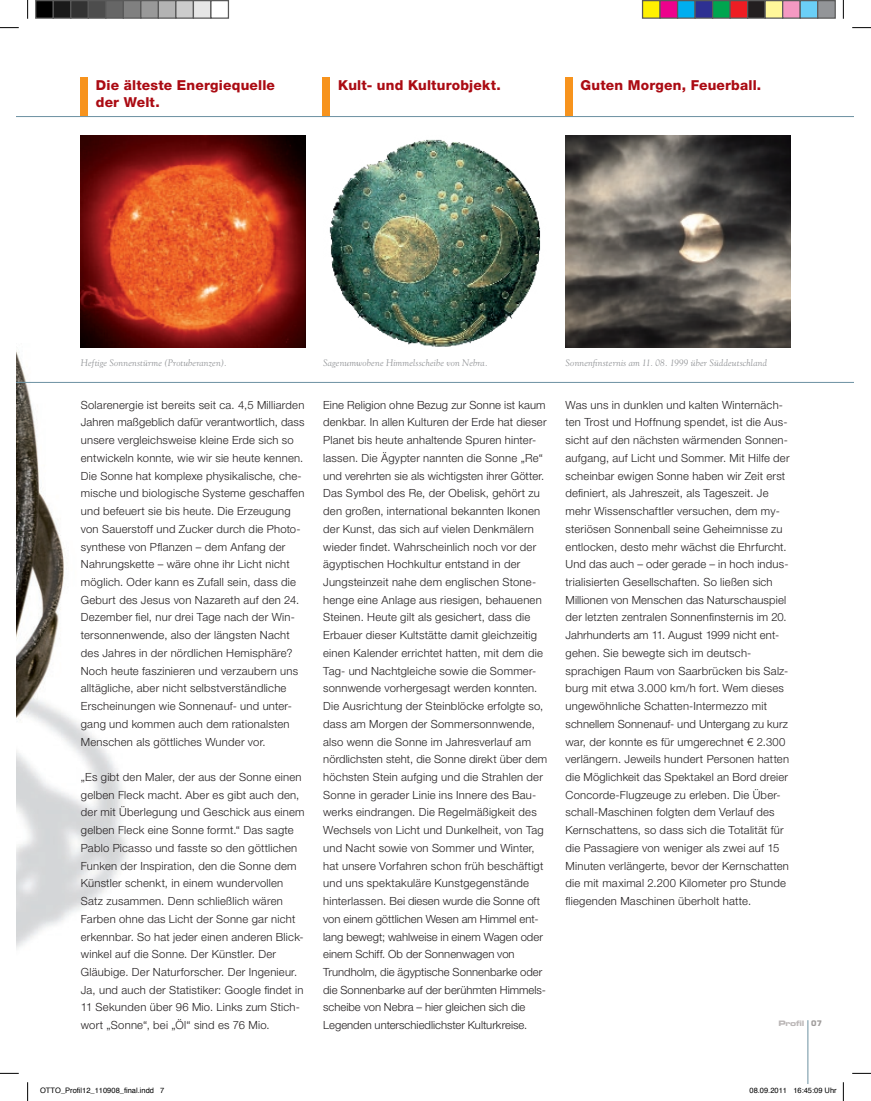
<style>
.page{position:relative;width:871px;height:1101px;background:#fff}
.page>*{position:absolute;margin:0;border:0;box-sizing:border-box;transform-origin:0 0}
.t1{font:800 13.75px/17.8px "Helvetica Neue LT Std";letter-spacing:.015em;color:#ab0b13}
.t2{font:300 11.25px/17.8px "Helvetica Neue LT Std";letter-spacing:.02em;color:#231f20}
.t3{font:italic 9.38px "Goudy";letter-spacing:.015em;color:#939598}
.t4{font:7.5px "Helvetica";color:#000}
.t5{font:7.5px "Eurostile Bold Extended Two";letter-spacing:-.05em;color:#bbb7b7}
.s1{font-family:"Eurostile";font-weight:700;color:#9f9c9b}
</style>
<div class="page">
<hr style="left:807px;top:1020px;width:1px;height:64px;background:#6c91a2">
<img style="left:17px;top:77px;width:117px;height:871px">
<div style="left:81px;top:77px;width:7px;height:39px;background:#f7931d"></div>
<div style="left:323px;top:77px;width:7px;height:39px;background:#f7931d"></div>
<hr style="left:17px;top:116px;width:836px;height:1px;background:#6c91a2">
<hr style="left:17px;top:382px;width:836px;height:1px;background:#6c91a2">
<div style="left:565px;top:77px;width:7px;height:39px;background:#f7931d"></div>
<img style="left:81px;top:135px;width:224px;height:213px">
<img style="left:329px;top:139px;width:212px;height:208px">
<img style="left:565px;top:135px;width:224px;height:213px">
<svg style="left:0;top:27px;width:19px;height:1px"></svg>
<svg style="left:852px;top:27px;width:18px;height:1px"></svg>
<svg style="left:0;top:1072px;width:19px;height:2px"></svg>
<svg style="left:852px;top:1072px;width:18px;height:2px"></svg>
<svg style="left:27px;top:0;width:1px;height:19px"></svg>
<svg style="left:27px;top:1082px;width:1px;height:18px"></svg>
<svg style="left:842px;top:0;width:1px;height:19px"></svg>
<svg style="left:842px;top:1082px;width:1px;height:18px"></svg>
<div style="left:36px;top:1px;width:17px;height:17px;background:#000"></div>
<div style="left:35px;top:0;width:19px;height:19px;border:1px solid #595959"></div>
<div style="left:53px;top:1px;width:18px;height:17px;background:#1a1a1a"></div>
<div style="left:53px;top:0;width:18px;height:19px;border:1px solid #595959"></div>
<div style="left:71px;top:1px;width:17px;height:17px;background:#333"></div>
<div style="left:70px;top:0;width:19px;height:19px;border:1px solid #595959"></div>
<div style="left:88px;top:1px;width:18px;height:17px;background:#4d4d4d"></div>
<div style="left:88px;top:0;width:18px;height:19px;border:1px solid #595959"></div>
<div style="left:106px;top:1px;width:17px;height:17px;background:#666"></div>
<div style="left:105px;top:0;width:19px;height:19px;border:1px solid #595959"></div>
<div style="left:123px;top:1px;width:18px;height:17px;background:#808080"></div>
<div style="left:123px;top:0;width:18px;height:19px;border:1px solid #595959"></div>
<div style="left:141px;top:1px;width:17px;height:17px;background:#999"></div>
<div style="left:140px;top:0;width:19px;height:19px;border:1px solid #595959"></div>
<div style="left:158px;top:1px;width:18px;height:17px;background:#b3b3b3"></div>
<div style="left:158px;top:0;width:18px;height:19px;border:1px solid #595959"></div>
<div style="left:176px;top:1px;width:17px;height:17px;background:#ccc"></div>
<div style="left:175px;top:0;width:19px;height:19px;border:1px solid #595959"></div>
<div style="left:193px;top:1px;width:18px;height:17px;background:#e6e6e6"></div>
<div style="left:193px;top:0;width:18px;height:19px;border:1px solid #595959"></div>
<div style="left:210px;top:0;width:19px;height:19px;border:1px solid #595959"></div>
<div style="left:642px;top:1px;width:17px;height:17px;background:#fff101"></div>
<div style="left:641px;top:0;width:19px;height:19px;border:1px solid #595959"></div>
<div style="left:659px;top:1px;width:18px;height:17px;background:#ed028c"></div>
<div style="left:659px;top:0;width:19px;height:19px;border:1px solid #595959"></div>
<div style="left:677px;top:1px;width:17px;height:17px;background:#00aeef"></div>
<div style="left:676px;top:0;width:19px;height:19px;border:1px solid #595959"></div>
<div style="left:694px;top:1px;width:18px;height:17px;background:#2e3092"></div>
<div style="left:694px;top:0;width:19px;height:19px;border:1px solid #595959"></div>
<div style="left:712px;top:1px;width:17px;height:17px;background:#00a54f"></div>
<div style="left:711px;top:0;width:19px;height:19px;border:1px solid #595959"></div>
<div style="left:729px;top:1px;width:18px;height:17px;background:#ee1d23"></div>
<div style="left:729px;top:0;width:19px;height:19px;border:1px solid #595959"></div>
<div style="left:747px;top:1px;width:17px;height:17px;background:#231f20"></div>
<div style="left:746px;top:0;width:19px;height:19px;border:1px solid #595959"></div>
<div style="left:764px;top:1px;width:18px;height:17px;background:#fff79a"></div>
<div style="left:764px;top:0;width:19px;height:19px;border:1px solid #595959"></div>
<div style="left:782px;top:1px;width:17px;height:17px;background:#f499c2"></div>
<div style="left:781px;top:0;width:19px;height:19px;border:1px solid #595959"></div>
<div style="left:799px;top:1px;width:18px;height:17px;background:#6bcff6"></div>
<div style="left:799px;top:0;width:19px;height:19px;border:1px solid #595959"></div>
<div style="left:817px;top:1px;width:17px;height:17px;background:#939598"></div>
<div style="left:816px;top:0;width:19px;height:19px;border:1px solid #595959"></div>
<p class="t1" style="left:96px;top:76px;width:181px">Die älteste Energiequelle der Welt.</p>
<p class="t1" style="left:338px;top:76px;width:164px">Kult- und Kulturobjekt.</p>
<p class="t1" style="left:580px;top:76px;width:182px">Guten Morgen, Feuerball.</p>
<p class="t3" style="left:81px;top:357px;width:148px">Heftige Sonnenstürme (Protuberanzen).</p>
<p class="t3" style="left:323px;top:357px;width:166px">Sagenumwobene Himmelsscheibe von Nebra.</p>
<p class="t3" style="left:565px;top:357px;width:203px">Sonnenfinsternis am 11. 08. 1999 über Süddeutschland</p>
<p class="t2" style="left:81px;top:395px;width:225px">Solarenergie ist bereits seit ca. 4,5 Milliarden Jahren maßgeblich dafür verantwortlich, dass unsere vergleichsweise kleine Erde sich so entwickeln konnte, wie wir sie heute kennen.<br>Die Sonne hat komplexe physikalische, che&shy;mische und biologische Systeme geschaffen und befeuert sie bis heute. Die Erzeugung von Sauerstoff und Zucker durch die Photo&shy;synthese von Pflanzen – dem Anfang der Nahrungskette – wäre ohne ihr Licht nicht möglich. Oder kann es Zufall sein, dass die Geburt des Jesus von Nazareth auf den 24.<br>Dezember fiel, nur drei Tage nach der Win&shy;tersonnenwende, also der längsten Nacht des Jahres in der nördlichen Hemisphäre?<br>Noch heute faszinieren und verzaubern uns alltägliche, aber nicht selbstverständliche Erscheinungen wie Sonnenauf- und unter&shy;gang und kommen auch dem rationalsten Menschen als göttliches Wunder vor.</p>
<p class="t2" style="left:81px;top:767px;width:225px">„Es gibt den Maler, der aus der Sonne einen gelben Fleck macht. Aber es gibt auch den, der mit Überlegung und Geschick aus einem gelben Fleck eine Sonne formt.“ Das sagte Pablo Picasso und fasste so den göttlichen Funken der Inspiration, den die Sonne dem Künstler schenkt, in einem wundervollen Satz zusammen. Denn schließlich wären Farben ohne das Licht der Sonne gar nicht erkennbar. So hat jeder einen anderen Blick&shy;winkel auf die Sonne. Der Künstler. Der Gläubige. Der Naturforscher. Der Ingenieur.<br>Ja, und auch der Statistiker: Google findet in 11 Sekunden über 96 Mio. Links zum Stich&shy;wort „Sonne“, bei „Öl“ sind es 76 Mio.</p>
<p class="t2" style="left:323px;top:395px;width:225px">Eine Religion ohne Bezug zur Sonne ist kaum denkbar. In allen Kulturen der Erde hat dieser Planet bis heute anhaltende Spuren hinter&shy;lassen. Die Ägypter nannten die Sonne „Re“ und verehrten sie als wichtigsten ihrer Götter.<br>Das Symbol des Re, der Obelisk, gehört zu den großen, international bekannten Ikonen der Kunst, das sich auf vielen Denkmälern wieder findet. Wahrscheinlich noch vor der ägyptischen Hochkultur entstand in der Jungsteinzeit nahe dem englischen Stone&shy;henge eine Anlage aus riesigen, behauenen Steinen. Heute gilt als gesichert, dass die Erbauer dieser Kultstätte damit gleichzeitig einen Kalender errichtet hatten, mit dem die Tag- und Nachtgleiche sowie die Sommer&shy;sonnwende vorhergesagt werden konnten.<br>Die Ausrichtung der Steinblöcke erfolgte so, dass am Morgen der Sommersonnwende, also wenn die Sonne im Jahresverlauf am nördlichsten steht, die Sonne direkt über dem höchsten Stein aufging und die Strahlen der Sonne in gerader Linie ins Innere des Bau&shy;werks eindrangen. Die Regelmäßigkeit des Wechsels von Licht und Dunkelheit, von Tag und Nacht sowie von Sommer und Winter, hat unsere Vorfahren schon früh beschäftigt und uns spektakuläre Kunstgegenstände hinterlassen. Bei diesen wurde die Sonne oft von einem göttlichen Wesen am Himmel ent&shy;lang bewegt; wahlweise in einem Wagen oder einem Schiff. Ob der Sonnenwagen von Trundholm, die ägyptische Sonnenbarke oder die Sonnenbarke auf der berühmten Himmels-- scheibe von Nebra – hier gleichen sich die Legenden unterschiedlichster Kulturkreise.</p>
<p class="t2" style="left:565px;top:395px;width:225px">Was uns in dunklen und kalten Winternäch&shy;ten Trost und Hoffnung spendet, ist die Aus&shy;sicht auf den nächsten wärmenden Sonnen&shy;aufgang, auf Licht und Sommer. Mit Hilfe der scheinbar ewigen Sonne haben wir Zeit erst definiert, als Jahreszeit, als Tageszeit. Je mehr Wissenschaftler versuchen, dem my&shy;steriösen Sonnenball seine Geheimnisse zu entlocken, desto mehr wächst die Ehrfurcht.<br>Und das auch – oder gerade – in hoch indus&shy;trialisierten Gesellschaften. So ließen sich Millionen von Menschen das Naturschauspiel der letzten zentralen Sonnenfinsternis im 20.<br>Jahrhunderts am 11. August 1999 nicht ent&shy;gehen. Sie bewegte sich im deutsch&shy;sprachigen Raum von Saarbrücken bis Salz&shy;burg mit etwa 3.000 km/h fort. Wem dieses ungewöhnliche Schatten-Intermezzo mit schnellem Sonnenauf- und Untergang zu kurz war, der konnte es für umgerechnet € 2.300 verlängern. Jeweils hundert Personen hatten die Möglichkeit das Spektakel an Bord dreier Concorde-Flugzeuge zu erleben. Die Über&shy;schall-Maschinen folgten dem Verlauf des Kernschattens, so dass sich die Totalität für die Passagiere von weniger als zwei auf 15<br>Minuten verlängerte, bevor der Kernschatten die mit maximal 2.200 Kilometer pro Stunde fliegenden Maschinen überholt hatte.</p>
<p class="t5" style="left:778px;top:1018px;width:45px">Profil <span class="s1">07</span></p>
<p class="t4" style="left:40px;top:1085px;width:126px">OTTO_Profil12_110908_final.indd 7</p>
<p class="t4" style="left:749px;top:1085px;width:89px">08.09.2011 16:45:09 Uhr</p>
</div>
